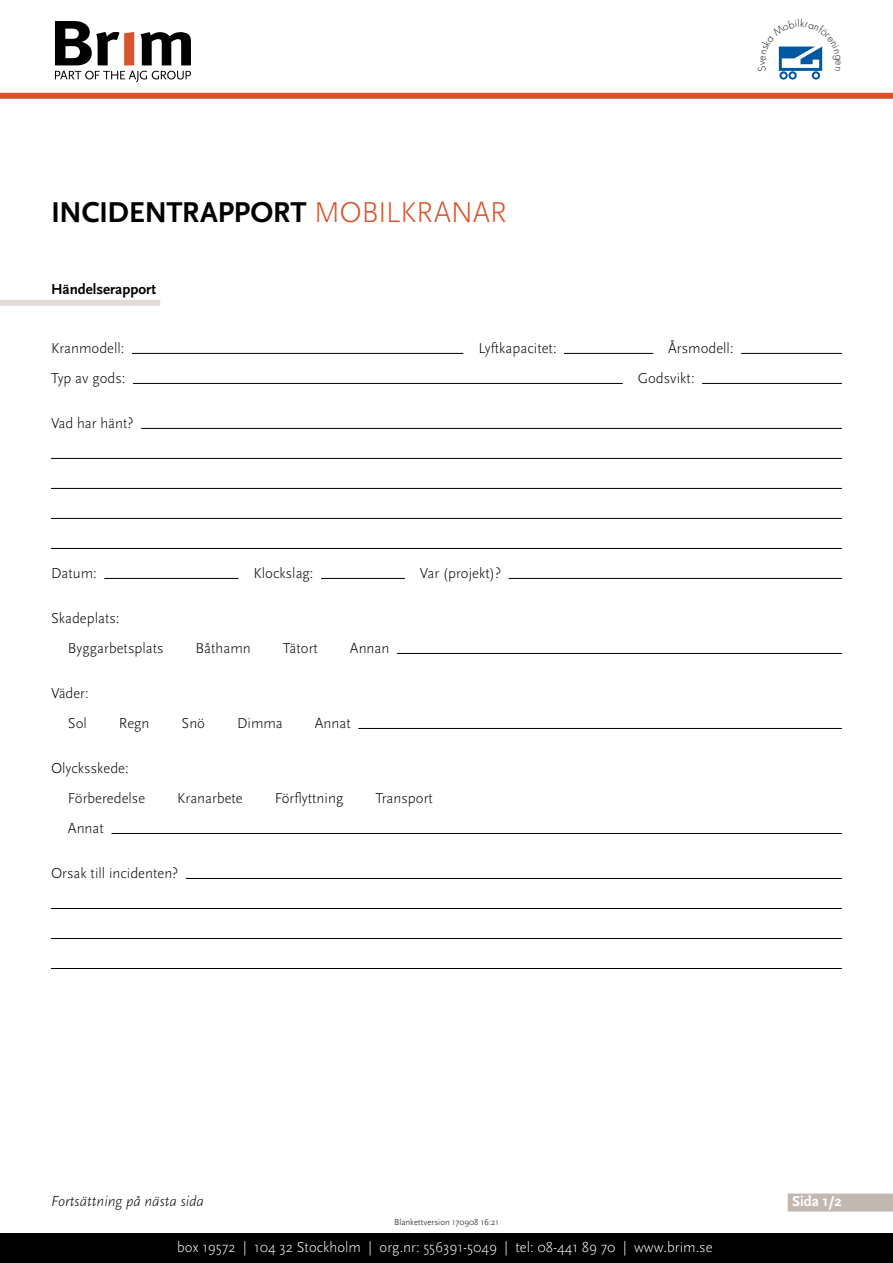
<style>
.page{position:relative;width:893px;height:1263px;background:#fff}
.page>*{position:absolute;margin:0;border:0;box-sizing:border-box;transform-origin:0 0}
.t1{font:700 30px "Scala Sans";letter-spacing:-.015em;color:#000}
.t2{font:300 15px/30px "Scala Sans";color:#000}
.t3{font:300 15px "Scala Sans";color:#fff}
.t4{font:italic 300 15px "Scala Sans";color:#000}
.t5{font:700 15px "Scala Sans";color:#000}
.t6{font:700 15px "Scala Sans";color:#fff}
.t7{font:300 9px "Scala Sans";color:#000}
.s1{font-weight:300;color:#d7532d}
</style>
<div class="page">
<div style="left:0;top:1233px;width:893px;height:30px;background:#000"></div>
<div style="left:788px;top:1193px;width:105px;height:18px;background:#c2b8b0"></div>
<svg style="left:55px;top:21px;width:79px;height:44px"></svg>
<svg style="left:140px;top:32px;width:51px;height:33px"></svg>
<svg style="left:55px;top:71px;width:136px;height:11px"></svg>
<div style="left:0;top:93px;width:893px;height:6px;background:#d7532d"></div>
<div style="left:0;top:300px;width:160px;height:6px;background:#e2dbd7"></div>
<hr style="left:132px;top:353px;width:331px;height:1px;background:#000">
<hr style="left:564px;top:353px;width:89px;height:1px;background:#000">
<hr style="left:741px;top:353px;width:101px;height:1px;background:#000">
<hr style="left:133px;top:383px;width:490px;height:1px;background:#000">
<hr style="left:702px;top:383px;width:140px;height:1px;background:#000">
<hr style="left:141px;top:428px;width:701px;height:1px;background:#000">
<hr style="left:51px;top:458px;width:791px;height:1px;background:#000">
<hr style="left:51px;top:488px;width:791px;height:1px;background:#000">
<hr style="left:51px;top:518px;width:791px;height:1px;background:#000">
<hr style="left:51px;top:548px;width:791px;height:1px;background:#000">
<hr style="left:104px;top:578px;width:135px;height:1px;background:#000">
<hr style="left:321px;top:578px;width:84px;height:1px;background:#000">
<hr style="left:509px;top:578px;width:333px;height:1px;background:#000">
<hr style="left:397px;top:653px;width:445px;height:1px;background:#000">
<hr style="left:358px;top:728px;width:484px;height:1px;background:#000">
<hr style="left:111px;top:833px;width:731px;height:1px;background:#000">
<hr style="left:186px;top:878px;width:656px;height:1px;background:#000">
<hr style="left:51px;top:908px;width:791px;height:1px;background:#000">
<hr style="left:51px;top:938px;width:791px;height:1px;background:#000">
<hr style="left:51px;top:968px;width:791px;height:1px;background:#000">
<svg style="left:778px;top:46px;width:45px;height:34px"></svg>
<h1 class="t1" style="left:51px;top:196px;width:457px">INCIDENTRAPPORT <span class="s1">MOBILKRANAR</span></h1>
<p class="t5" style="left:51px;top:281px;width:106px">Händelserapport</p>
<p class="t2" style="left:51px;top:333px;width:75px">Kranmodell:</p>
<p class="t2" style="left:478px;top:333px;width:80px">Lyftkapacitet:</p>
<p class="t2" style="left:668px;top:333px;width:67px">Årsmodell:</p>
<p class="t2" style="left:51px;top:363px;width:76px">Typ av gods:</p>
<p class="t2" style="left:638px;top:363px;width:58px">Godsvikt:</p>
<p class="t2" style="left:51px;top:408px;width:84px">Vad har hänt?</p>
<p class="t2" style="left:51px;top:558px;width:47px">Datum:</p>
<p class="t2" style="left:254px;top:558px;width:62px">Klockslag:</p>
<p class="t2" style="left:420px;top:558px;width:83px">Var (projekt)?</p>
<p class="t2" style="left:68px;top:603px;width:97px;text-indent:-17px">Skadeplats:<br>Byggarbetsplats</p>
<p class="t2" style="left:196px;top:633px;width:57px">Båthamn</p>
<p class="t2" style="left:283px;top:633px;width:37px">Tätort</p>
<p class="t2" style="left:350px;top:633px;width:41px">Annan</p>
<p class="t2" style="left:51px;top:678px;width:39px;text-align:right">Väder:<br>Sol</p>
<p class="t2" style="left:119px;top:708px;width:32px">Regn</p>
<p class="t2" style="left:182px;top:708px;width:25px">Snö</p>
<p class="t2" style="left:237px;top:708px;width:47px">Dimma</p>
<p class="t2" style="left:315px;top:708px;width:37px">Annat</p>
<p class="t2" style="left:68px;top:753px;width:79px;text-indent:-17px">Olycksskede:<br>Förberedelse</p>
<p class="t2" style="left:177px;top:783px;width:67px">Kranarbete</p>
<p class="t2" style="left:275px;top:783px;width:70px">Förflyttning</p>
<p class="t2" style="left:375px;top:783px;width:59px">Transport</p>
<p class="t2" style="left:68px;top:813px;width:38px">Annat</p>
<p class="t2" style="left:51px;top:858px;width:129px">Orsak till incidenten?</p>
<p class="t4" style="left:51px;top:1193px;width:154px">Fortsättning på nästa sida</p>
<p class="t7" style="left:394px;top:1217px;width:106px">Blankettversion 170908 16:21</p>
<p class="t3" style="left:177px;top:1239px;width:537px">box 19572 | 104 32 Stockholm | org.nr: 556391-5049 | tel: 08-441 89 70 | www.brim.se</p>
<p class="t6" style="left:792px;top:1193px;width:51px">Sida 1/2</p>
</div>
